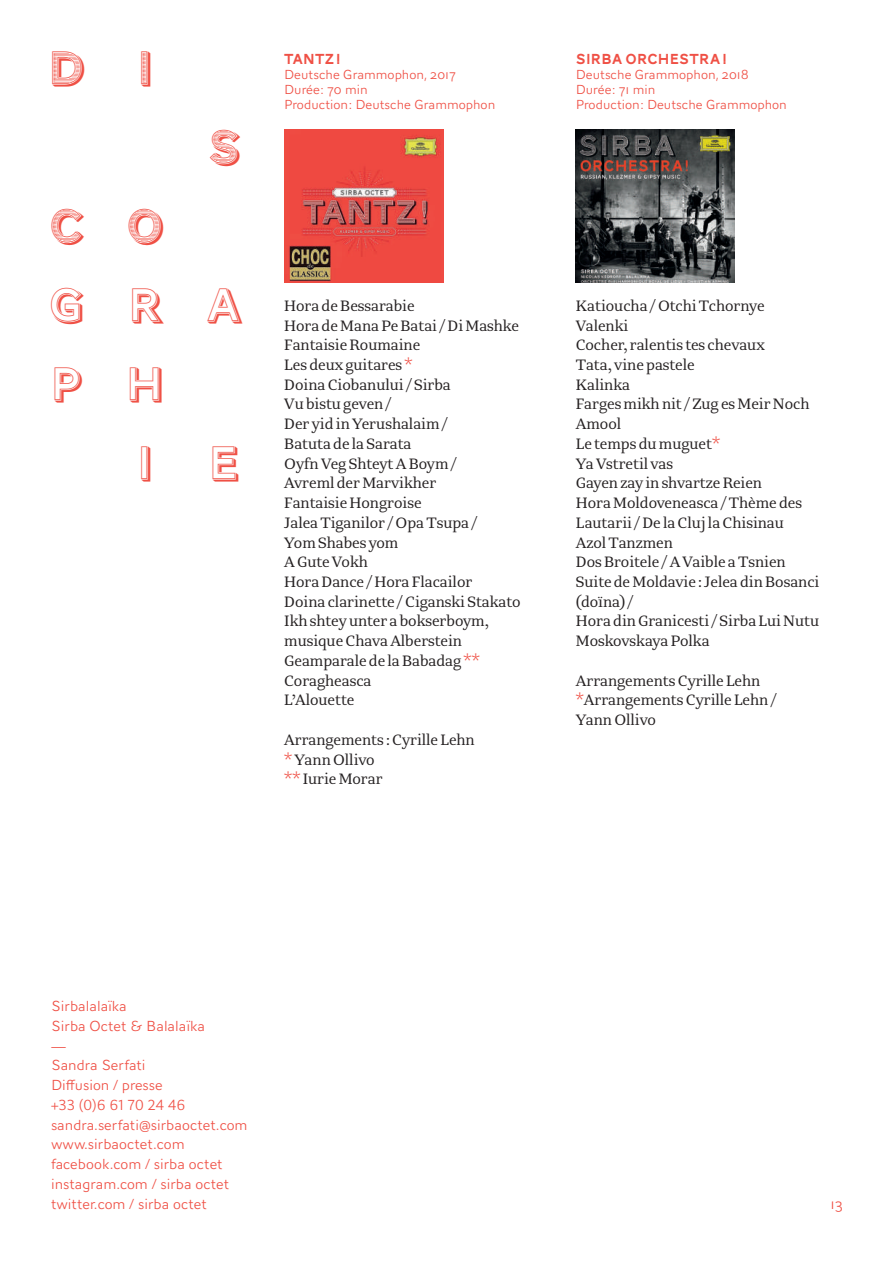
<style>
.page{position:relative;width:893px;height:1263px;background:#fff}
.page>*{position:absolute;margin:0;border:0;box-sizing:border-box;transform-origin:0 0}
.t1{font:48.3px "AW Conqueror Carved Four";color:#ef5045}
.t2{font:48.3px "AW Conqueror Carved";color:#ef5045}
.t3{font:17.1px/19.8px "Camille Antiqua Beta A";color:#231f20}
.t4{font:300 15px/19.8px "AW Conqueror Sans";color:#ef5045}
.t5{font:15px "AW Conqueror Carved One";letter-spacing:.015em;color:#ef5045}
.t6{font:300 13.5px/14.9px "AW Conqueror Sans";color:#ef5045}
.s1{color:#ef5045}
</style>
<div class="page">
<img style="left:284px;top:129px;width:159px;height:153px">
<img style="left:576px;top:129px;width:159px;height:153px">
<h1 class="t2" style="left:48px;top:46px;width:37px">D</h1>
<h1 class="t2" style="left:137px;top:46px;width:17px">I</h1>
<h1 class="t2" style="left:49px;top:204px;width:34px">C</h1>
<h1 class="t2" style="left:126px;top:204px;width:38px">O</h1>
<h1 class="t2" style="left:207px;top:125px;width:33px">S</h1>
<h1 class="t1" style="left:49px;top:283px;width:192px">GRA</h1>
<h1 class="t1" style="left:50px;top:362px;width:115px">P H</h1>
<h1 class="t1" style="left:137px;top:441px;width:17px">I</h1>
<h1 class="t1" style="left:208px;top:441px;width:32px">E</h1>
<p class="t5" style="left:284px;top:52px;width:58px">TANTZ !</p>
<p class="t6" style="left:284px;top:67px;width:213px">Deutsche Grammophon, 2017<br>Durée: 70 min<br>Production: Deutsche Grammophon</p>
<p class="t3" style="left:284px;top:296px;width:238px">Hora de Bessarabie<br>Hora de Mana Pe Batai / Di Mashke<br>Fantaisie Roumaine<br>Les deux guitares <span class="s1">*<br></span>Doina Ciobanului / Sirba<br>Vu bistu geven /<br>Der yid in Yerushalaim /<br>Batuta de la Sarata<br>Oyfn Veg Shteyt A Boym /<br>Avreml der Marvikher<br>Fantaisie Hongroise<br>Jalea Tiganilor / Opa Tsupa /<br>YomShabes yom<br>A Gute Vokh<br>Hora Dance / Hora Flacailor<br>Doina clarinette / Ciganski Stakato<br>Ikh shtey unter a bokserboym, musique Chava Alberstein<br>Geamparale de la Babadag <span class="s1">**<br></span>Coragheasca<br>L’Alouette</p>
<p class="t3" style="left:284px;top:730px;width:192px">Arrangements: Cyrille Lehn <span class="s1">*</span> Yann Ollivo<br><span class="s1">**</span> Iurie Morar</p>
<p class="t5" style="left:576px;top:52px;width:152px">SIRBA ORCHESTRA!</p>
<p class="t6" style="left:576px;top:67px;width:213px">Deutsche Grammophon, 2018<br>Durée: 71 min<br>Production: Deutsche Grammophon</p>
<p class="t3" style="left:576px;top:296px;width:245px">Katioucha / Otchi Tchornye<br>Valenki<br>Cocher, ralentis tes chevaux<br>Tata, vine pastele<br>Kalinka<br>Farges mikh nit / Zug es Meir Noch<br>Amool<br>Le temps du muguet<span class="s1">*<br></span>Ya Vstretil vas<br>Gayen zay in shvartze Reien<br>Hora Moldoveneasca / Thème des<br>Lautarii / De la Cluj la Chisinau<br>Azol Tanzmen<br>Dos Broitele / A Vaible a Tsnien<br>Suite de Moldavie : Jelea din Bosanci (doïna) /<br>Hora din Granicesti / Sirba Lui Nutu<br>Moskovskaya Polka</p>
<p class="t3" style="left:576px;top:671px;width:202px">Arrangements Cyrille Lehn <span class="s1">*</span>Arrangements Cyrille Lehn /<br>Yann Ollivo</p>
<p class="t4" style="left:51px;top:996px;width:198px">Sirbalalaïka<br>Sirba Octet &amp; Balalaïka<br>—<br>Sandra Serfati<br>Diffusion / presse<br>+33 (0)6 61 70 24 46 sandra.serfati@sirbaoctet.com www.sirbaoctet.com facebook.com / sirba octet instagram.com / sirba octet twitter.com / sirba octet</p>
<p class="t4" style="left:830px;top:1193px;width:14px">13</p>
</div>
